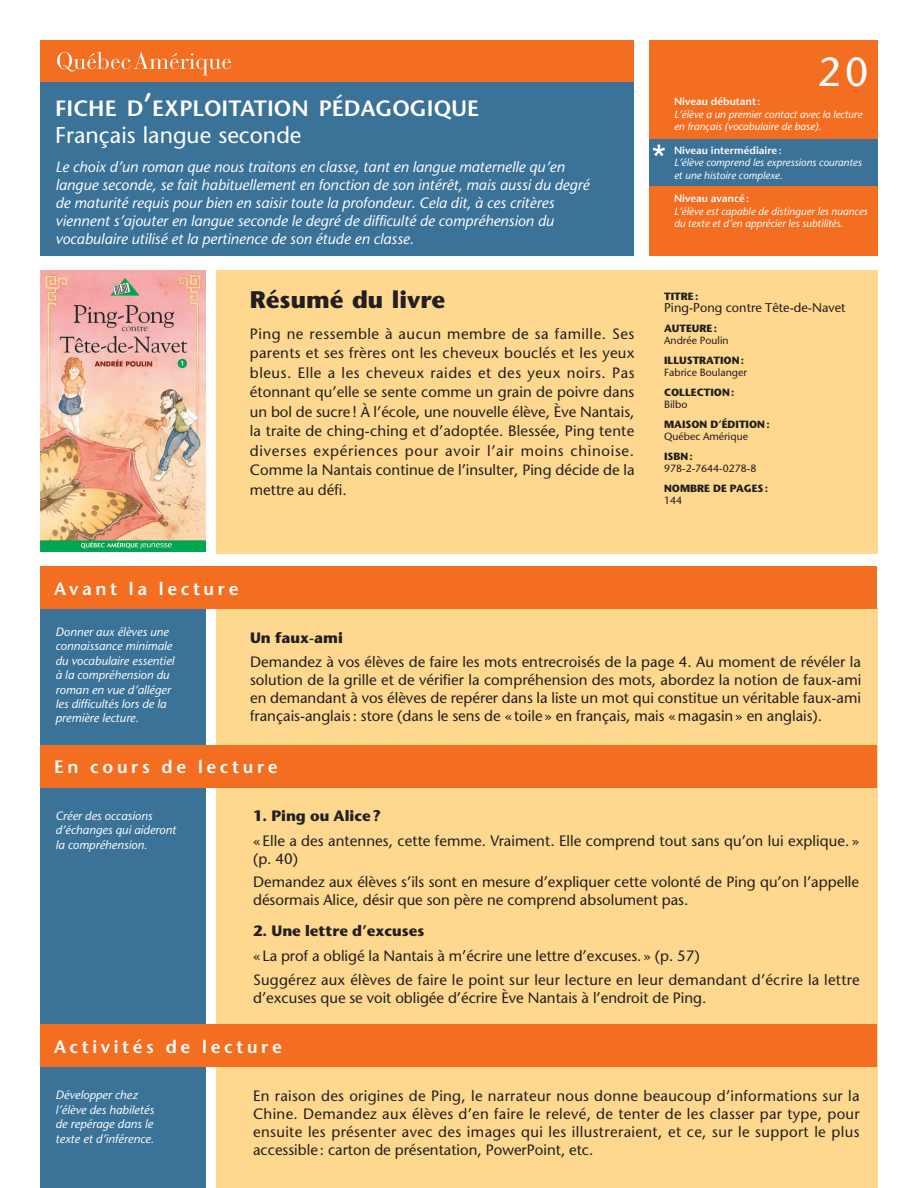
<style>
.page{position:relative;width:918px;height:1188px;background:#fff}
.page>*{position:absolute;margin:0;border:0;box-sizing:border-box;transform-origin:0 0}
.t1{font:40.5px "Stone Sans";color:#fff}
.Resume_titreNew{font:700 24px "Stone Sans";color:#231f20}
.t2{font:22.8px "Stone Sans";color:#fff}
.t3{font:600 22.2px "Stone Sans";color:#fff}
.sectionNEW{font:600 18px "Stone Sans";letter-spacing:.2em;color:#fff}
.TexteActiviteNew{font:15px/18px "Stone Sans";color:#231f20;text-align:justify}
.ResumeNEW{font:15px/19.5px "Stone Sans";color:#231f20;text-align:justify}
.t4{font:italic 15px/18px "Stone Sans";color:#fff}
.TexteActiviteNew_Esp{font:15px/18px "Stone Sans";color:#231f20}
.TexteActivites_SousT{font:700 15px "Stone Sans";color:#231f20}
.SpecsNew{font:12.75px "Stone Sans";color:#231f20}
.TexteExplicationNEW{font:italic 12px/14.4px "Stone Sans";color:#fff}
.t5{font:italic 10.5px/12.6px "Stone Sans";color:#fff}
.TitreSpecNew{font:700 10.5px "Stone Sans";color:#231f20}
.SpecsNew-2{font:10.5px "Stone Sans";color:#231f20}
.s1{font-size:31.65px}
.s2{font-weight:600;font-style:normal}
</style>
<div class="page">
<div style="left:40px;top:607px;width:166px;height:581px;background:#3b7297"></div>
<img style="left:40px;top:270px;width:166px;height:282px">
<div style="left:216px;top:608px;width:662px;height:580px;background:#fed88f"></div>
<div style="left:40px;top:40px;width:594px;height:216px;background:#3b7297"></div>
<div style="left:40px;top:40px;width:594px;height:42px;background:#f36e21"></div>
<div style="left:649px;top:40px;width:229px;height:216px;background:#f36e21"></div>
<div style="left:649px;top:139px;width:229px;height:46px;background:#3b7297"></div>
<svg style="left:653px;top:145px;width:12px;height:11px"></svg>
<svg style="left:57px;top:51px;width:174px;height:24px"></svg>
<div style="left:216px;top:270px;width:661px;height:284px;background:#fed88f"></div>
<div style="left:40px;top:566px;width:838px;height:43px;background:#f36e21"></div>
<div style="left:40px;top:745px;width:838px;height:43px;background:#f36e21"></div>
<div style="left:40px;top:1024px;width:838px;height:43px;background:#f36e21"></div>
<p class="t3" style="left:55px;top:95px;width:425px">FICHE D<span class="s1">’</span>EXPLOITATION PÉDAGOGIQUE</p>
<p class="t2" style="left:55px;top:121px;width:248px">Français langue seconde</p>
<p class="t4" style="left:56px;top:158px;width:536px">Le choix d’un roman que nous traitons en classe, tant en langue maternelle qu’en langue seconde, se fait habituellement en fonction de son intérêt, mais aussi du degré de maturité requis pour bien en saisir toute la profondeur. Cela dit, à ces critères viennent s’ajouter en langue seconde le degré de difficulté de compréhension du vocabulaire utilisé et la pertinence de son étude en classe.</p>
<p class="Resume_titreNew" style="left:250px;top:286px;width:197px">Résumé du livre</p>
<p class="ResumeNEW" style="left:250px;top:324px;width:386px">Ping ne ressemble à aucun membre de sa famille. Ses parents et ses frères ont les cheveux bouclés et les yeux bleus. Elle a les cheveux raides et des yeux noirs. Pas étonnant qu’elle se sente comme un grain de poivre dans un bol de sucre! À l’école, une nouvelle élève, Ève Nantais, la traite de ching-ching et d’adoptée. Blessée, Ping tente diverses expériences pour avoir l’air moins chinoise.<br>Comme la Nantais continue de l’insulter, Ping décide de la mettre au défi.</p>
<p class="t1" style="left:818px;top:47px;width:52px">20</p>
<p class="t5" style="left:674px;top:95px;width:190px"><span class="s2">Niveau débutant:<br></span>L’élève a un premier contact avec la lecture en français (vocabulaire de base).</p>
<p class="t5" style="left:674px;top:144px;width:189px"><span class="s2">Niveau intermédiaire:<br></span>L’élève comprend les expressions courantes et une histoire complexe.</p>
<p class="t5" style="left:674px;top:192px;width:195px"><span class="s2">Niveau avancé:<br></span>L’élève est capable de distinguer les nuances du texte et d’en apprécier les subtilités.</p>
<p class="TitreSpecNew" style="left:664px;top:290px;width:36px">TITRE:</p>
<p class="SpecsNew" style="left:664px;top:299px;width:183px">Ping-Pong contre Tête-de-Navet</p>
<p class="TitreSpecNew" style="left:664px;top:322px;width:54px">AUTEURE:</p>
<p class="SpecsNew-2" style="left:664px;top:334px;width:66px">Andrée Poulin</p>
<p class="TitreSpecNew" style="left:664px;top:354px;width:82px">ILLUSTRATION:</p>
<p class="SpecsNew-2" style="left:664px;top:366px;width:84px">Fabrice Boulanger</p>
<p class="TitreSpecNew" style="left:664px;top:386px;width:72px">COLLECTION:</p>
<p class="SpecsNew-2" style="left:664px;top:398px;width:25px">Bilbo</p>
<p class="TitreSpecNew" style="left:664px;top:418px;width:107px">MAISON D’ÉDITION:</p>
<p class="SpecsNew-2" style="left:664px;top:430px;width:85px">Québec Amérique</p>
<p class="TitreSpecNew" style="left:664px;top:450px;width:30px">ISBN:</p>
<p class="SpecsNew-2" style="left:664px;top:462px;width:94px">978-2-7644-0278-8</p>
<p class="TitreSpecNew" style="left:664px;top:482px;width:105px">NOMBRE DE PAGES:</p>
<p class="SpecsNew-2" style="left:664px;top:494px;width:20px">144</p>
<p class="sectionNEW" style="left:54px;top:577px;width:186px">Avant la lecture</p>
<p class="TexteExplicationNEW" style="left:56px;top:625px;width:120px">Donner aux élèves une connaissance minimale du vocabulaire essentiel à la compréhension du roman en vue d’alléger les difficultés lors de la première lecture.</p>
<p class="TexteActivites_SousT" style="left:250px;top:628px;width:94px">Un faux-ami</p>
<p class="TexteActiviteNew" style="left:250px;top:653px;width:613px">Demandez à vos élèves de faire les mots entrecroisés de la page 4. Au moment de révéler la solution de la grille et de vérifier la compréhension des mots, abordez la notion de faux-ami en demandant à vos élèves de repérer dans la liste un mot qui constitue un véritable faux-ami français-anglais: store (dans le sens de « toile» en français, mais «magasin» en anglais).</p>
<p class="sectionNEW" style="left:54px;top:756px;width:225px">En cours de lecture</p>
<p class="TexteExplicationNEW" style="left:56px;top:809px;width:122px">Créer des occasions d’échanges qui aideront la compréhension.</p>
<p class="TexteActivites_SousT" style="left:253px;top:807px;width:130px">1. Ping ou Alice?</p>
<p class="TexteActiviteNew" style="left:253px;top:831px;width:608px">« Elle a des antennes, cette femme. Vraiment. Elle comprend tout sans qu’on lui explique. » (p. 40)</p>
<p class="TexteActiviteNew_Esp" style="left:253px;top:873px;width:608px">Demandez aux élèves s’ils sont en mesure d’expliquer cette volonté de Ping qu’on l’appelle désormais Alice, désir que son père ne comprend absolument pas.</p>
<p class="TexteActivites_SousT" style="left:253px;top:922px;width:173px">2. Une lettre d’excuses</p>
<p class="TexteActiviteNew" style="left:253px;top:947px;width:448px">«La prof a obligé la Nantais à m’écrire une lettre d’excuses. » (p. 57)</p>
<p class="TexteActiviteNew" style="left:253px;top:970px;width:608px">Suggérez aux élèves de faire le point sur leur lecture en leur demandant d’écrire la lettre d’excuses que se voit obligée d’écrire Ève Nantais à l’endroit de Ping.</p>
<p class="sectionNEW" style="left:54px;top:1035px;width:229px">Activités de lecture</p>
<p class="TexteActiviteNew" style="left:253px;top:1086px;width:608px">En raison des origines de Ping, le narrateur nous donne beaucoup d’informations sur la Chine. Demandez aux élèves d’en faire le relevé, de tenter de les classer par type, pour ensuite les présenter avec des images qui les illustreraient, et ce, sur le support le plus accessible: carton de présentation, PowerPoint, etc.</p>
<p class="TexteExplicationNEW" style="left:56px;top:1088px;width:100px">Développer chez l’élève des habiletés de repérage dans le texte et d’inférence.</p>
</div>
